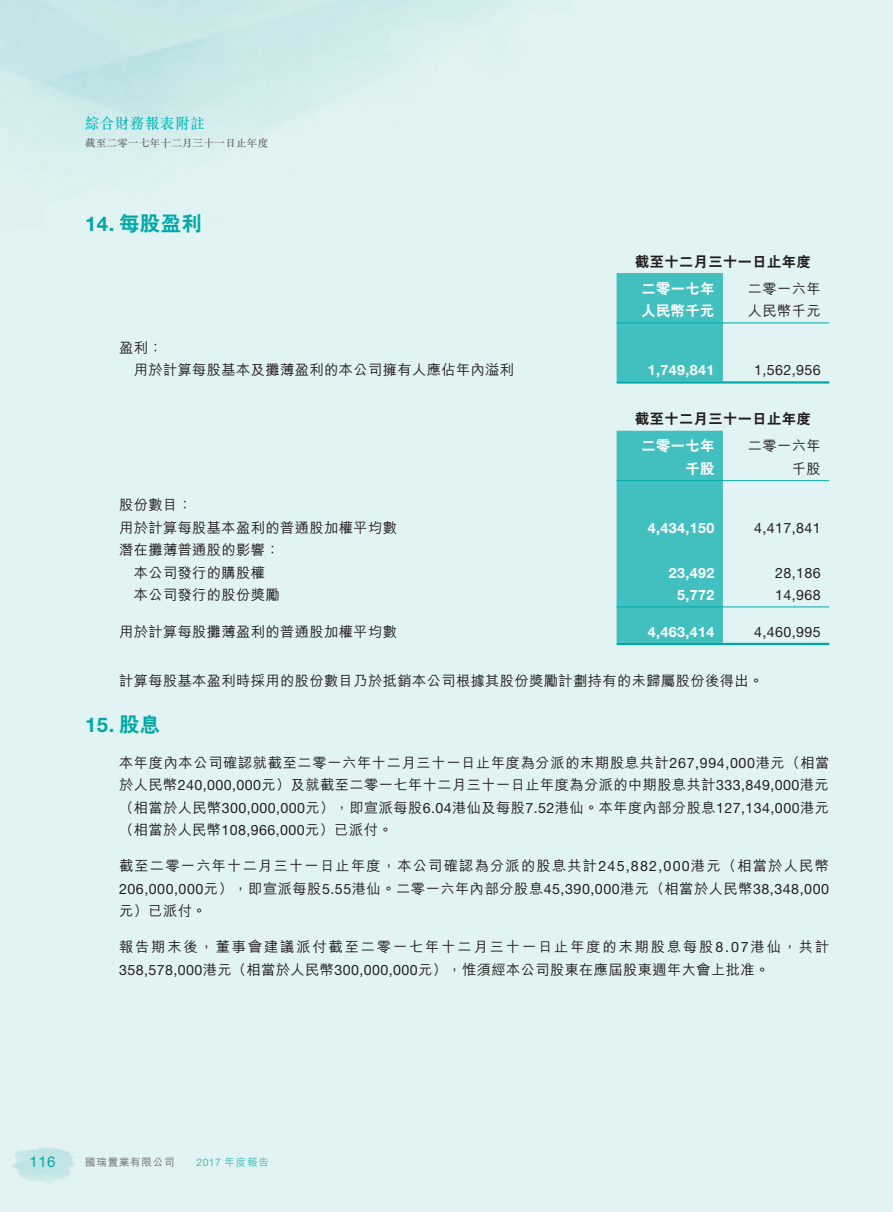
<style>
.page{position:relative;width:893px;height:1212px;background:#fff}
.page>*{position:absolute;margin:0;border:0;box-sizing:border-box;transform-origin:0 0}
._3__標題{font:800 20.25px "C Hei 2 HK";color:#00a9a7}
._3__標題-2{font:700 20.25px "Helvetica Neue LT Std";color:#00a9a7}
.t1{font:500 15px "M Sung HK";letter-spacing:.055em;color:#03b9b8;scale:.95 1}
._1__內文{font:15px "Helvetica Neue LT Std";color:#00a9a7}
._1__內文-2{font:500 14.25px/22.5px "M Hei HK";letter-spacing:.03em;color:#231f20;text-align:justify}
._1__內文-3{font:500 14.25px/22.5px "M Hei HK";letter-spacing:.13em;color:#231f20}
._1__內文-4{font:14.25px "Helvetica Neue LT Std";letter-spacing:.03em;color:#231f20}
._1__內文-5{font:700 14.25px "Helvetica Neue LT Std";letter-spacing:.03em;color:#fff}
._1__內文-6{font:800 14.25px "C Hei 2 HK";letter-spacing:.03em;color:#231f20}
._1__內文-7{font:800 14.25px "C Hei 2 HK";letter-spacing:.03em;color:#fff}
.t2{font:500 10.5px "M Sung HK";letter-spacing:.03em;color:#636366}
.t3{font:500 10.5px "M Hei HK";letter-spacing:.08em;color:#6c6d70}
.t4{font:10.5px "Helvetica Neue LT Std";color:#42c0c0}
.s1{font-family:"Helvetica Neue LT Std";font-weight:700}
.s2{font-family:"C Hei 2 HK";font-weight:800}
.s3{font-family:"Helvetica Neue LT Std";font-weight:400}
.s4{font-family:"M Hei HK";font-weight:500}
</style>
<div class="page">
<div style="left:0;top:0;width:892px;height:1212px;background:#e2f3f3"></div>
<div style="left:617px;top:273px;width:106px;height:108px;background:#42c0c0"></div>
<hr style="left:617px;top:323px;width:106px;height:1px;background:#00a9a7">
<hr style="left:723px;top:323px;width:106px;height:1px;background:#00a9a7">
<hr style="left:617px;top:381px;width:106px;height:3px;background:#00a9a7">
<hr style="left:723px;top:381px;width:106px;height:3px;background:#00a9a7">
<div style="left:617px;top:431px;width:106px;height:212px;background:#42c0c0"></div>
<hr style="left:617px;top:480px;width:106px;height:1px;background:#00a9a7">
<hr style="left:723px;top:480px;width:106px;height:1px;background:#00a9a7">
<hr style="left:617px;top:606px;width:106px;height:1px;background:#00a9a7">
<hr style="left:723px;top:606px;width:106px;height:1px;background:#00a9a7">
<hr style="left:617px;top:643px;width:106px;height:2px;background:#00a9a7">
<hr style="left:723px;top:643px;width:106px;height:2px;background:#00a9a7">
<p class="t1" style="left:85px;top:113px;width:127px">綜合財務報表附註</p>
<p class="t2" style="left:85px;top:136px;width:185px">截至二零一七年十二月三十一日止年度</p>
<p class="_3__標題" style="left:85px;top:213px;width:118px"><span class="s1">14.</span> 每股盈利</p>
<p class="_1__內文-6" style="left:635px;top:254px;width:177px">截至十二月三十一日止年度</p>
<p class="_1__內文-7" style="left:641px;top:281px;width:74px">二零一七年</p>
<p class="_1__內文-2" style="left:748px;top:276px;width:74px">二零一六年</p>
<p class="_1__內文-7" style="left:641px;top:304px;width:74px">人民幣千元</p>
<p class="_1__內文-2" style="left:748px;top:298px;width:74px">人民幣千元</p>
<p class="_1__內文-2" style="left:119px;top:335px;width:45px">盈利：</p>
<p class="_1__內文-2" style="left:134px;top:357px;width:382px">用於計算每股基本及攤薄盈利的本公司擁有人應佔年內溢利</p>
<p class="_1__內文-5" style="left:648px;top:361px;width:68px">1,749,841</p>
<p class="_1__內文-4" style="left:754px;top:361px;width:68px">1,562,956</p>
<p class="_1__內文-6" style="left:635px;top:412px;width:177px">截至十二月三十一日止年度</p>
<p class="_1__內文-7" style="left:641px;top:439px;width:74px">二零一七年</p>
<p class="_1__內文-2" style="left:748px;top:434px;width:74px">二零一六年</p>
<p class="_1__內文-7" style="left:685px;top:461px;width:30px">千股</p>
<p class="_1__內文-2" style="left:792px;top:456px;width:30px">千股</p>
<p class="_1__內文-2" style="left:119px;top:492px;width:74px">股份數目：</p>
<p class="_1__內文-2" style="left:119px;top:515px;width:279px">用於計算每股基本盈利的普通股加權平均數</p>
<p class="_1__內文-5" style="left:648px;top:519px;width:68px">4,434,150</p>
<p class="_1__內文-4" style="left:754px;top:519px;width:68px">4,417,841</p>
<p class="_1__內文-2" style="left:119px;top:537px;width:162px">潛在攤薄普通股的影響：</p>
<p class="_1__內文-2" style="left:134px;top:560px;width:133px">本公司發行的購股權</p>
<p class="_1__內文-5" style="left:669px;top:564px;width:47px">23,492</p>
<p class="_1__內文-4" style="left:775px;top:564px;width:47px">28,186</p>
<p class="_1__內文-2" style="left:134px;top:582px;width:148px">本公司發行的股份獎勵</p>
<p class="_1__內文-5" style="left:677px;top:586px;width:39px">5,772</p>
<p class="_1__內文-4" style="left:775px;top:587px;width:47px">14,968</p>
<p class="_1__內文-2" style="left:119px;top:619px;width:279px">用於計算每股攤薄盈利的普通股加權平均數</p>
<p class="_1__內文-5" style="left:648px;top:623px;width:68px">4,463,414</p>
<p class="_1__內文-4" style="left:754px;top:623px;width:68px">4,460,995</p>
<p class="_1__內文-2" style="left:119px;top:668px;width:646px">計算每股基本盈利時採用的股份數目乃於抵銷本公司根據其股份獎勵計劃持有的未歸屬股份後得出。</p>
<p class="_3__標題-2" style="left:85px;top:713px;width:77px">15. <span class="s2">股息</span></p>
<p class="_1__內文-2" style="left:119px;top:750px;width:712px">本年度內本公司確認就截至二零一六年十二月三十一日止年度為分派的末期股息共計<span class="s3">267,994,000</span>港元（相當於人民幣<span class="s3">240,000,000</span>元）及就截至二零一七年十二月三十一日止年度為分派的中期股息共計<span class="s3">333,849,000</span>港元（相當於人民幣<span class="s3">300,000,000</span>元），即宣派每股<span class="s3">6.04</span>港仙及每股<span class="s3">7.52</span>港仙。本年度內部分股息<span class="s3">127,134,000</span>港元（相當於人民幣<span class="s3">108,966,000</span>元）已派付。</p>
<p class="_1__內文-2" style="left:119px;top:853px;width:711px">截至二零一六年十二月三十一日止年度，本公司確認為分派的股息共計<span class="s3">245,882,000</span>港元（相當於人民幣<span class="s3">206,000,000</span>元），即宣派每股<span class="s3">5.55</span>港仙。二零一六年內部分股息<span class="s3">45,390,000</span>港元（相當於人民幣<span class="s3">38,348,000</span>元）已派付。</p>
<p class="_1__內文-3" style="left:119px;top:934px;width:712px">報告期末後，董事會建議派付截至二零一七年十二月三十一日止年度的末期股息每股<span class="s3">8.07</span>港仙，共計<br><span class="s3">358,578,000</span>港元（相當於人民幣<span class="s3">300,000,000</span>元），惟須經本公司股東在應屆股東週年大會上批准。</p>
<p class="_1__內文" style="left:30px;top:1153px;width:27px">116</p>
<p class="t3" style="left:85px;top:1154px;width:91px">國瑞置業有限公司</p>
<p class="t4" style="left:197px;top:1156px;width:74px">2017 <span class="s4">年度報告</span></p>
</div>
